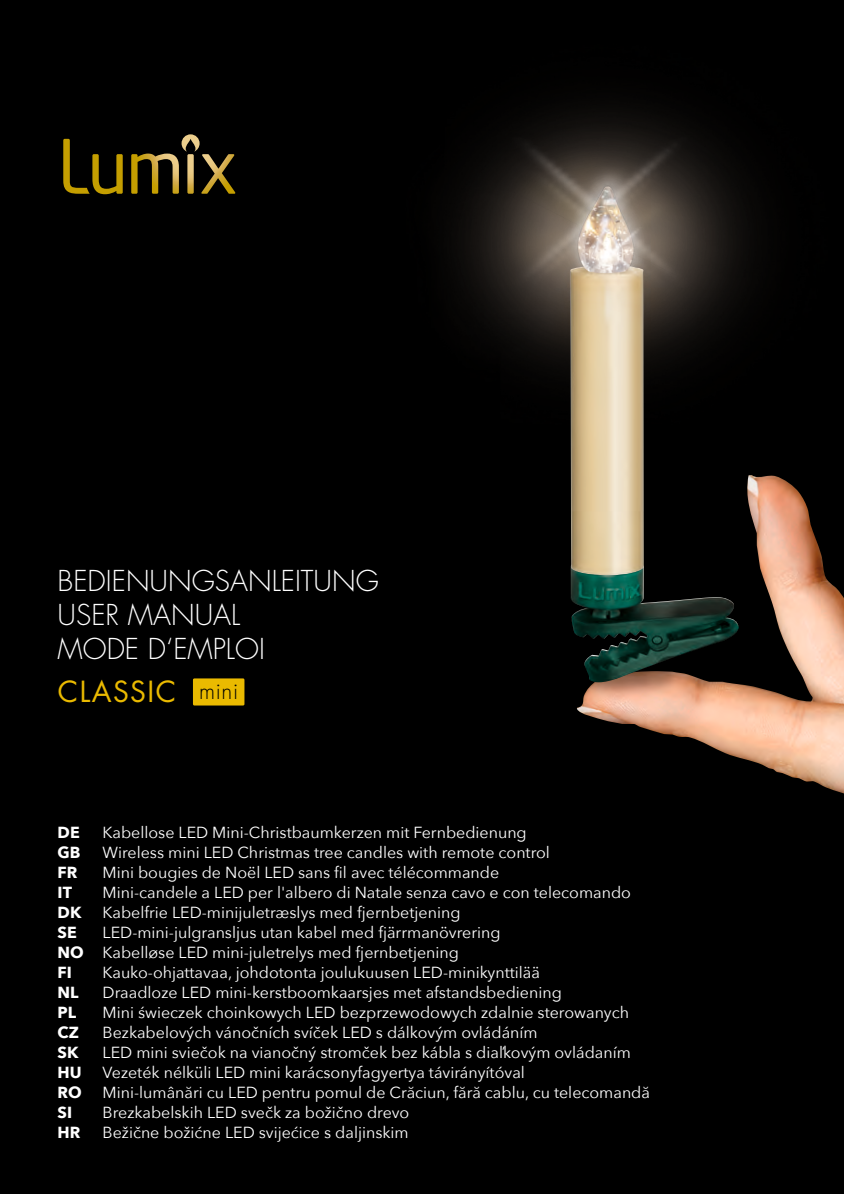
<style>
.page{position:relative;width:844px;height:1194px;background:#fff}
.page>*{position:absolute;margin:0;border:0;box-sizing:border-box;transform-origin:0 0}
.t1{font:28.4px "Futura Std";letter-spacing:.05em;color:#eaba00}
.t2{font:300 28px "Futura Std";color:#fff}
.t3{font:300 22px "Futura Std";color:#000}
.t4{font:16px "Avenir Next";color:#fff}
.t5{font:700 16px "Avenir Next";color:#fff}
</style>
<div class="page">
<div style="left:0;top:0;width:843px;height:1193px;background:#000"></div>
<svg style="left:131px;top:134px;width:104px;height:60px"></svg>
<svg style="left:63px;top:139px;width:60px;height:55px"></svg>
<div style="left:193px;top:678px;width:51px;height:27px;background:#eaba00"></div>
<img style="left:577px;top:475px;width:266px;height:318px">
<img style="left:570px;top:501px;width:168px;height:181px">
<div style="left:567px;top:264px;width:80px;height:315px;background:#fff;opacity:.75"></div>
<img style="left:452px;top:107px;width:302px;height:318px">
<p class="t2" style="left:58px;top:564px;width:322px">BEDIENUNGSANLEITUNG</p>
<p class="t2" style="left:58px;top:597px;width:184px">USER MANUAL</p>
<p class="t2" style="left:58px;top:631px;width:209px">MODE D‘EMPLOI</p>
<p class="t1" style="left:58px;top:673px;width:120px">CLASSIC</p>
<p class="t3" style="left:199px;top:677px;width:41px">mini</p>
<p class="t5" style="left:58px;top:818px;width:24px">DE</p>
<p class="t5" style="left:58px;top:838px;width:24px">GB</p>
<p class="t5" style="left:58px;top:858px;width:21px">FR</p>
<p class="t5" style="left:58px;top:878px;width:16px">IT</p>
<p class="t5" style="left:58px;top:898px;width:25px">DK</p>
<p class="t5" style="left:58px;top:918px;width:21px">SE</p>
<p class="t5" style="left:58px;top:938px;width:28px">NO</p>
<p class="t5" style="left:58px;top:958px;width:16px">FI</p>
<p class="t5" style="left:58px;top:978px;width:23px">NL</p>
<p class="t5" style="left:58px;top:998px;width:20px">PL</p>
<p class="t5" style="left:58px;top:1018px;width:23px">CZ</p>
<p class="t5" style="left:58px;top:1038px;width:22px">SK</p>
<p class="t5" style="left:58px;top:1058px;width:26px">HU</p>
<p class="t5" style="left:58px;top:1078px;width:26px">RO</p>
<p class="t5" style="left:58px;top:1098px;width:16px">SI</p>
<p class="t5" style="left:58px;top:1118px;width:24px">HR</p>
<p class="t4" style="left:102px;top:818px;width:425px">Kabellose LED Mini-Christbaumkerzen mit Fernbedienung</p>
<p class="t4" style="left:102px;top:838px;width:448px">Wireless mini LED Christmas tree candles with remote control</p>
<p class="t4" style="left:102px;top:858px;width:398px">Mini bougies de Noël LED sans fil avec télécommande</p>
<p class="t4" style="left:102px;top:878px;width:529px">Mini-candele a LED per l'albero di Natale senza cavo e con telecomando</p>
<p class="t4" style="left:102px;top:898px;width:359px">Kabelfrie LED-minijuletræslys med fjernbetjening</p>
<p class="t4" style="left:102px;top:918px;width:399px">LED-mini-julgransljus utan kabel med fjärrmanövrering</p>
<p class="t4" style="left:102px;top:938px;width:357px">Kabelløse LED mini-juletrelys med fjernbetjening</p>
<p class="t4" style="left:102px;top:958px;width:438px">Kauko-ohjattavaa, johdotonta joulukuusen LED-minikynttilää</p>
<p class="t4" style="left:102px;top:978px;width:460px">Draadloze LED mini-kerstboomkaarsjes met afstandsbediening</p>
<p class="t4" style="left:102px;top:998px;width:527px">Mini świeczek choinkowych LED bezprzewodowych zdalnie sterowanych</p>
<p class="t4" style="left:102px;top:1018px;width:436px">Bezkabelových vánočních svíček LED s dálkovým ovládáním</p>
<p class="t4" style="left:102px;top:1038px;width:529px">LED mini sviečok na vianočný stromček bez kábla s diaľkovým ovládaním</p>
<p class="t4" style="left:102px;top:1058px;width:423px">Vezeték nélküli LED mini karácsonyfagyertya távirányítóval</p>
<p class="t4" style="left:102px;top:1078px;width:548px">Mini-lumânări cu LED pentru pomul de Crăciun, fără cablu, cu telecomandă</p>
<p class="t4" style="left:102px;top:1098px;width:308px">Brezkabelskih LED svečk za božično drevo</p>
<p class="t4" style="left:102px;top:1118px;width:307px">Bežične božićne LED svijećice s daljinskim</p>
</div>
